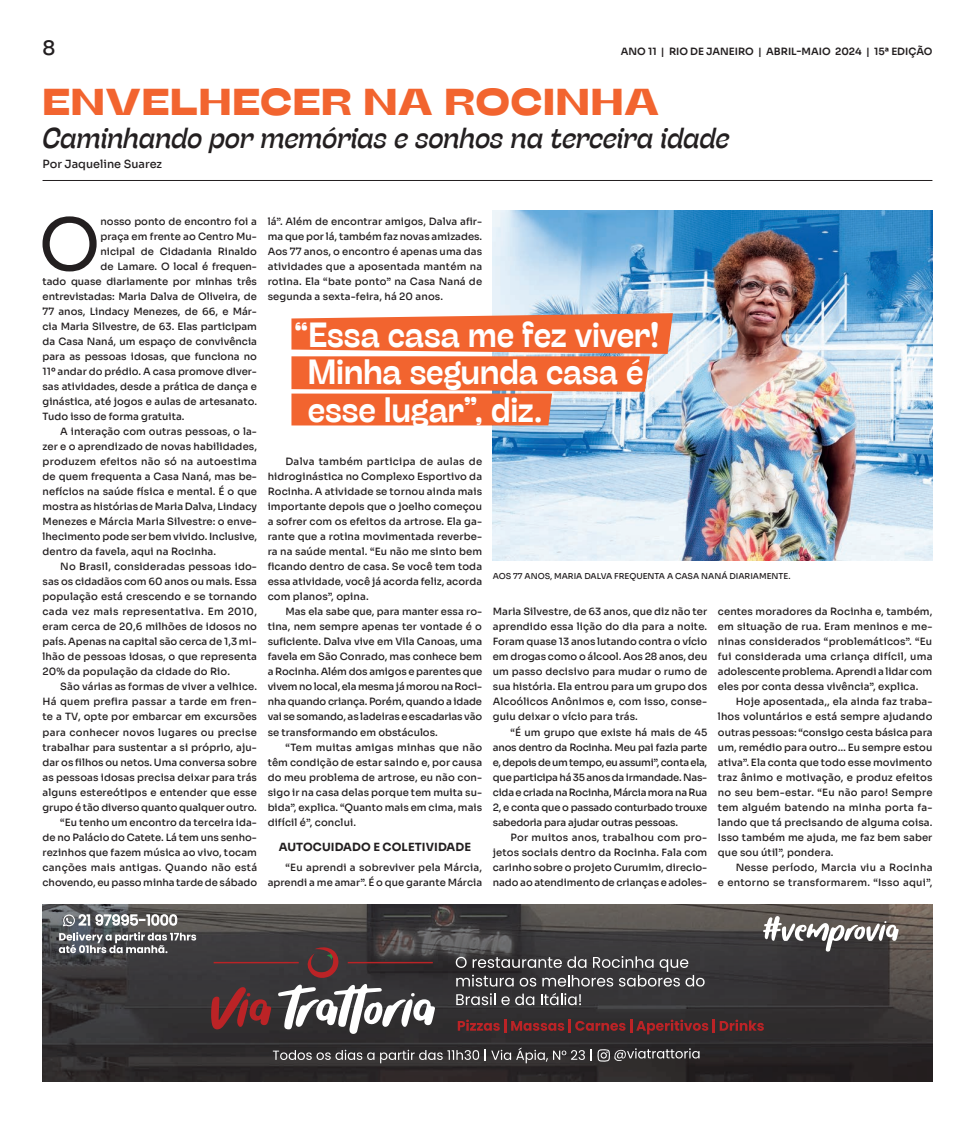
<style>
.page{position:relative;width:975px;height:1124px;background:#fff}
.page>*{position:absolute;margin:0;border:0;box-sizing:border-box;transform-origin:0 0}
.CAPTULAR{font:71.62px "Sora";color:#231f20}
.TITULO_-_GRANDE{font:37.5px "Stinger Variable";letter-spacing:.025em;color:#f2642f}
.OLHO{font:35px/37.5px "Stinger Variable";letter-spacing:-.005em;color:#fff}
.SUB_TITULO_-_PEQUENO{font:italic 28.75px "Stinger Variable";letter-spacing:.01em;color:#231f20}
.t1{font:20px "Sora";color:#231f20}
.TXT_-_SUB_TITULO{font:11.25px "Sora";letter-spacing:.01em;color:#231f20}
.JORNALISTA{font:11.25px "Sora";color:#231f20}
.TEXTO{font:10px/15px "Sora";letter-spacing:.005em;color:#231f20;text-align:justify}
.CAPTULAR-2{font:10px "Sora";color:#231f20}
.LEG_FOTO{font:8.12px "Sora";color:#231f20}
</style>
<div class="page">
<hr style="left:43px;top:180px;width:889px;height:1px;background:#231f20">
<img style="left:493px;top:210px;width:439px;height:350px">
<svg style="left:291px;top:313px;width:381px;height:112px;background:#ea7e56"></svg>
<img style="left:43px;top:904px;width:889px;height:177px">
<svg style="left:763px;top:915px;width:135px;height:36px"></svg>
<hr style="left:214px;top:961px;width:85px;height:2px;background:#bb2326">
<svg style="left:211px;top:986px;width:60px;height:43px;background:#6d2c2e"></svg>
<svg style="left:278px;top:946px;width:157px;height:87px"></svg>
<svg style="left:455px;top:955px;width:249px;height:31px;background:#5b595c"></svg>
<svg style="left:456px;top:993px;width:39px;height:12px"></svg>
<svg style="left:501px;top:996px;width:8px;height:9px"></svg>
<svg style="left:515px;top:993px;width:19px;height:12px"></svg>
<svg style="left:541px;top:992px;width:40px;height:13px"></svg>
<svg style="left:457px;top:1019px;width:306px;height:15px;background:#5b292a"></svg>
<svg style="left:273px;top:1049px;width:101px;height:10px"></svg>
<svg style="left:380px;top:1049px;width:99px;height:14px"></svg>
<svg style="left:485px;top:1047px;width:106px;height:16px;background:#504e4f"></svg>
<svg style="left:597px;top:1048px;width:102px;height:13px"></svg>
<svg style="left:59px;top:913px;width:137px;height:39px;background:#7c7d7f"></svg>
<h3 class="t1" style="left:43px;top:31px;width:14px">8</h3>
<p class="TEXTO" style="left:621px;top:43px;width:313px">ANO 11 | RIO DE JANEIRO | ABRIL-MAIO 2024 | 15ª EDIÇÃO</p>
<p class="TITULO_-_GRANDE" style="left:43px;top:76px;width:617px">ENVELHECER NA ROCINHA</p>
<p class="SUB_TITULO_-_PEQUENO" style="left:43px;top:120px;width:688px">Caminhando por memórias e sonhos na terceira idade</p>
<p class="JORNALISTA" style="left:43px;top:155px;width:121px">Por Jaqueline Suarez</p>
<p class="CAPTULAR" style="left:39px;top:185px;width:63px">O</p>
<p class="CAPTULAR-2" style="left:100px;top:213px;width:158px">nosso ponto de encontro foi a</p>
<p class="CAPTULAR-2" style="left:100px;top:228px;width:158px">praça em frente ao Centro Mu-</p>
<p class="CAPTULAR-2" style="left:100px;top:243px;width:158px">nicipal de Cidadania Rinaldo</p>
<p class="CAPTULAR-2" style="left:100px;top:258px;width:158px">de Lamare. O local é frequen-</p>
<p class="CAPTULAR-2" style="left:43px;top:273px;width:216px">tado quase diariamente por minhas três</p>
<p class="CAPTULAR-2" style="left:43px;top:288px;width:216px">entrevistadas: Maria Dalva de Oliveira, de</p>
<p class="CAPTULAR-2" style="left:43px;top:303px;width:216px">77 anos, Lindacy Menezes, de 66, e Már-</p>
<p class="CAPTULAR-2" style="left:43px;top:318px;width:216px">cia Maria Silvestre, de 63. Elas participam</p>
<p class="CAPTULAR-2" style="left:43px;top:333px;width:216px">da Casa Naná, um espaço de convivência</p>
<p class="CAPTULAR-2" style="left:43px;top:348px;width:216px">para as pessoas idosas, que funciona no</p>
<p class="CAPTULAR-2" style="left:43px;top:363px;width:216px">11º andar do prédio. A casa promove diver-</p>
<p class="CAPTULAR-2" style="left:43px;top:378px;width:216px">sas atividades, desde a prática de dança e</p>
<p class="CAPTULAR-2" style="left:43px;top:393px;width:216px">ginástica, até jogos e aulas de artesanato.</p>
<p class="CAPTULAR-2" style="left:43px;top:408px;width:143px">Tudo isso de forma gratuita.</p>
<p class="TEXTO" style="left:43px;top:423px;width:216px;text-indent:18px">A interação com outras pessoas, o la&shy;zer e o aprendizado de novas habilidades, produzem efeitos não só na autoestima de quem frequenta a Casa Naná, mas be&shy;nefícios na saúde física e mental. É o que mostra as histórias de Maria Dalva, Lindacy Menezes e Márcia Maria Silvestre: o enve&shy;lhecimento pode ser bem vivido. Inclusive, dentro da favela, aqui na Rocinha.</p>
<p class="TEXTO" style="left:43px;top:558px;width:216px;text-indent:18px">No Brasil, consideradas pessoas ido&shy;sas os cidadãos com 60 anos ou mais. Essa população está crescendo e se tornando cada vez mais representativa. Em 2010, eram cerca de 20,6 milhões de idosos no país. Apenas na capital são cerca de 1,3 mi&shy;lhão de pessoas idosas, o que representa 20% da população da cidade do Rio.</p>
<p class="TEXTO" style="left:43px;top:678px;width:216px;text-indent:18px">São várias as formas de viver a velhice.<br>Há quem prefira passar a tarde em fren&shy;te a TV, opte por embarcar em excursões para conhecer novos lugares ou precise trabalhar para sustentar a si próprio, aju&shy;dar os filhos ou netos. Uma conversa sobre as pessoas idosas precisa deixar para trás alguns estereótipos e entender que esse grupo é tão diverso quanto qualquer outro.</p>
<p class="TEXTO" style="left:43px;top:813px;width:216px;text-indent:18px">“Eu tenho um encontro da terceira ida&shy;de no Palácio do Catete. Lá tem uns senho&shy;rezinhos que fazem música ao vivo, tocam canções mais antigas. Quando não está chovendo, eu passo minha tarde de sábado</p>
<p class="TEXTO" style="left:268px;top:213px;width:216px">lá”. Além de encontrar amigos, Dalva afir&shy;ma que por lá, também faz novas amizades.<br>Aos 77 anos, o encontro é apenas uma das atividades que a aposentada mantém na rotina. Ela “bate ponto” na Casa Naná de segunda a sexta-feira, há 20 anos.</p>
<p class="OLHO" style="left:308px;top:314px;width:353px;text-indent:-14px">“Essa casa me fez viver!<br>Minha segunda casa é esse lugar”, diz.</p>
<p class="TEXTO" style="left:268px;top:453px;width:216px;text-indent:18px">Dalva também participa de aulas de hidroginástica no Complexo Esportivo da Rocinha. A atividade se tornou ainda mais importante depois que o joelho começou a sofrer com os efeitos da artrose. Ela ga&shy;rante que a rotina movimentada reverbe&shy;ra na saúde mental. “Eu não me sinto bem ficando dentro de casa. Se você tem toda essa atividade, você já acorda feliz, acorda com planos”, opina.</p>
<p class="TEXTO" style="left:268px;top:603px;width:216px;text-indent:18px">Mas ela sabe que, para manter essa ro&shy;tina, nem sempre apenas ter vontade é o suficiente. Dalva vive em Vila Canoas, uma favela em São Conrado, mas conhece bem a Rocinha. Além dos amigos e parentes que vivem no local, ela mesma já morou na Roci&shy;nha quando criança. Porém, quando a idade vai se somando, as ladeiras e escadarias vão se transformando em obstáculos.</p>
<p class="TEXTO" style="left:268px;top:738px;width:216px;text-indent:18px">“Tem muitas amigas minhas que não têm condição de estar saindo e, por causa do meu problema de artrose, eu não con&shy;sigo ir na casa delas porque tem muita su&shy;bida”, explica. “Quanto mais em cima, mais difícil é”, conclui.</p>
<p class="TXT_-_SUB_TITULO" style="left:279px;top:838px;width:194px">AUTOCUIDADO E COLETIVIDADE</p>
<p class="TEXTO" style="left:268px;top:858px;width:216px;text-align:right">“Eu aprendi a sobreviver pela Márcia, aprendi a me amar”. É o que garante Márcia</p>
<p class="LEG_FOTO" style="left:493px;top:569px;width:299px">AOS 77 ANOS, MARIA DALVA FREQUENTA A CASA NANÁ DIARIAMENTE.</p>
<p class="TEXTO" style="left:493px;top:603px;width:216px">Maria Silvestre, de 63 anos, que diz não ter aprendido essa lição do dia para a noite.<br>Foram quase 13 anos lutando contra o vício em drogas como o álcool. Aos 28 anos, deu um passo decisivo para mudar o rumo de sua história. Ela entrou para um grupo dos Alcoólicos Anônimos e, com isso, conse&shy;guiu deixar o vício para trás.</p>
<p class="TEXTO" style="left:493px;top:723px;width:216px;text-indent:18px">“É um grupo que existe há mais de 45 anos dentro da Rocinha. Meu pai fazia parte e, depois de um tempo, eu assumi”, conta ela, que participa há 35 anos da irmandade. Nas&shy;cida e criada na Rocinha, Márcia mora na Rua 2, e conta que o passado conturbado trouxe sabedoria para ajudar outras pessoas.</p>
<p class="TEXTO" style="left:493px;top:828px;width:216px;text-indent:18px">Por muitos anos, trabalhou com pro&shy;jetos sociais dentro da Rocinha. Fala com carinho sobre o projeto Curumim, direcio&shy;nado ao atendimento de crianças e adoles-</p>
<p class="TEXTO" style="left:718px;top:603px;width:216px">centes moradores da Rocinha e, também, em situação de rua. Eram meninos e me&shy;ninas considerados “problemáticos”. “Eu fui considerada uma criança difícil, uma adolescente problema. Aprendi a lidar com eles por conta dessa vivência”, explica.</p>
<p class="TEXTO" style="left:718px;top:693px;width:216px;text-indent:18px">Hoje aposentada,, ela ainda faz traba&shy;lhos voluntários e está sempre ajudando outras pessoas: “consigo cesta básica para um, remédio para outro… Eu sempre estou ativa”. Ela conta que todo esse movimento traz ânimo e motivação, e produz efeitos no seu bem-estar. “Eu não paro! Sempre tem alguém batendo na minha porta fa&shy;lando que tá precisando de alguma coisa.<br>Isso também me ajuda, me faz bem saber que sou útil”, pondera.</p>
<p class="TEXTO" style="left:718px;top:858px;width:216px;text-align:right">Nesse período, Marcia viu a Rocinha<br>e entorno se transformarem. “Isso aqui”,</p>
</div>
